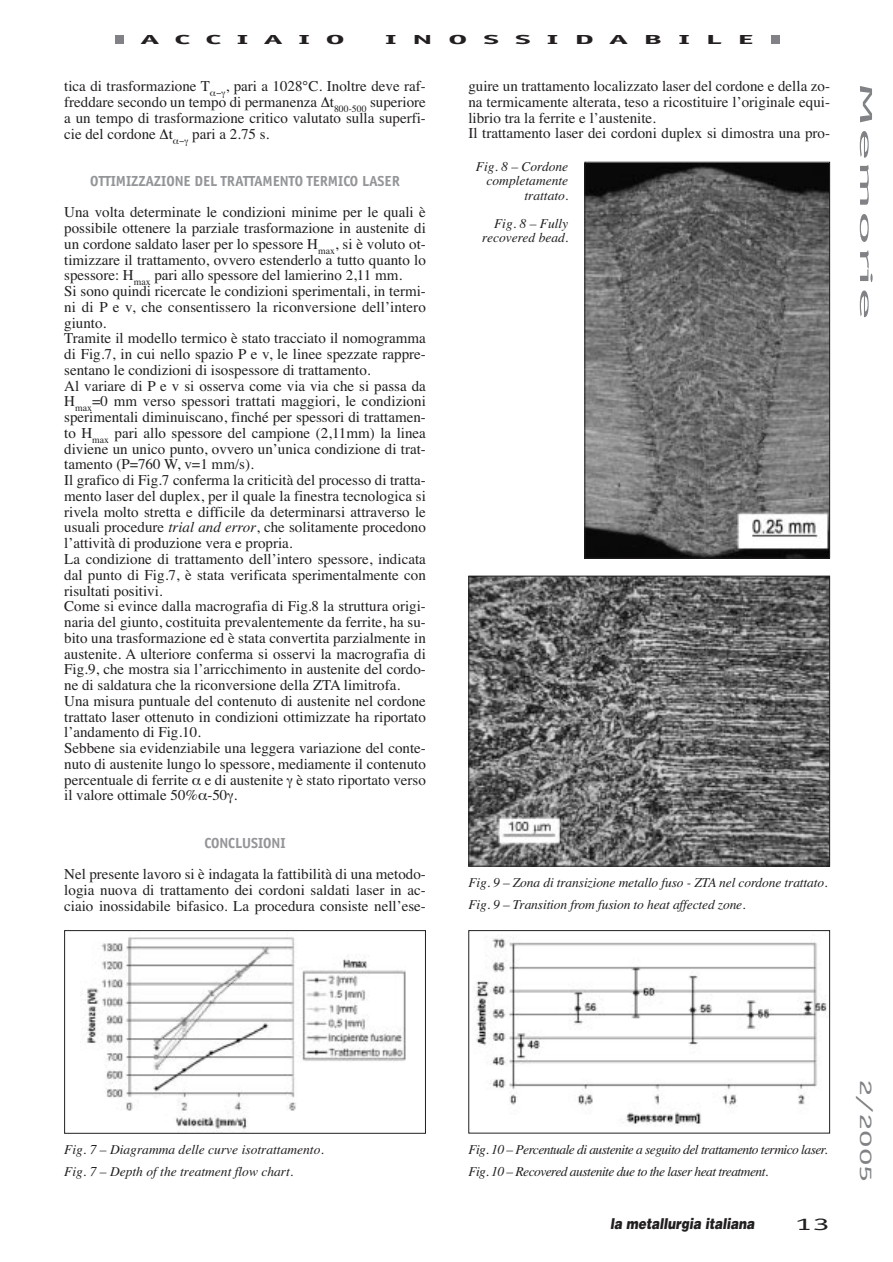
<style>
.page{position:relative;width:893px;height:1262px;background:#fff}
.page>*{position:absolute;margin:0;border:0;box-sizing:border-box;transform-origin:0 0}
.t1{font:18px "Officina Sans";color:#808285;scale:4 1}
.t2{font:18px "Officina Sans";color:#808285;scale:2 1}
.t3{font:18px "Officina Sans";color:#231f20;scale:2 1}
.t4{font:15px/15.8px "Times";color:#231f20;text-align:justify}
.t5{font:700 15px "Officina Sans";color:#939598}
.t6{font:italic 900 15px "Helvetica";color:#231f20;scale:.8 1}
.t7{font:italic 13.5px/14.2px "Times";letter-spacing:-.01em;color:#231f20}
.t8{font:italic 13.5px/21.8px "Times";letter-spacing:-.04em;color:#231f20}
.t9{font:700 13.5px "Officina Sans";letter-spacing:.47em;color:#231f20;scale:2.5 1}
.s1{font-style:italic}
</style>
<div class="page">
<div style="left:770px;top:36px;width:9px;height:8px;background:#808285"></div>
<div style="left:115px;top:36px;width:8px;height:8px;background:#808285"></div>
<img style="left:85px;top:937px;width:321px;height:192px">
<div style="left:64px;top:930px;width:362px;height:203px;border:1px solid #231f20"></div>
<img style="left:586px;top:164px;width:242px;height:392px">
<div style="left:584px;top:162px;width:246px;height:396px;border:1px solid #231f20"></div>
<img style="left:470px;top:578px;width:358px;height:286px">
<div style="left:468px;top:576px;width:362px;height:290px;border:1px solid #231f20"></div>
<img style="left:474px;top:938px;width:353px;height:187px">
<div style="left:468px;top:930px;width:362px;height:203px;border:1px solid #231f20"></div>
<p class="t9" style="left:141px;top:34px;width:83px">ACCIAIO</p>
<p class="t9" style="left:385px;top:34px;width:149px">INOSSIDABILE</p>
<p class="t4" style="left:64px;top:80px;width:363px">tica di trasformazione T − , pari a 1028°C. Inoltre deve raf&shy;freddare secondo un tempo di permanenza ∆t<sub>800-500</sub> superiore a un tempo di trasformazione critico valutato sulla superfi&shy;cie del cordone ∆t − pari a 2.75 s.</p>
<p class="t5" style="left:90px;top:175px;width:311px">OTTIMIZZAZIONE DEL TRATTAMENTO TERMICO LASER</p>
<p class="t4" style="left:64px;top:206px;width:363px;text-align:left">Una volta determinate le condizioni minime per le quali è possibile ottenere la parziale trasformazione in austenite di un cordone saldato laser per lo spessore H<sub>max</sub>, si è voluto ot&shy;timizzare il trattamento, ovvero estenderlo a tutto quanto lo spessore: H<sub>max</sub> pari allo spessore del lamierino 2,11 mm.<br>Si sono quindi ricercate le condizioni sperimentali, in termi&shy;ni di P e v, che consentissero la riconversione dell’intero giunto.<br>Tramite il modello termico è stato tracciato il nomogramma di Fig.7, in cui nello spazio P e v, le linee spezzate rappre&shy;sentano le condizioni di isospessore di trattamento.<br>Al variare di P e v si osserva come via via che si passa da H<sub>max</sub>=0 mm verso spessori trattati maggiori, le condizioni sperimentali diminuiscano, finché per spessori di trattamen&shy;to H<sub>max</sub> pari allo spessore del campione (2,11mm) la linea diviene un unico punto, ovvero un’unica condizione di trat&shy;tamento (P=760 W, v=1 mm/s).<br>Il grafico di Fig.7 conferma la criticità del processo di tratta&shy;mento laser del duplex, per il quale la finestra tecnologica si rivela molto stretta e difficile da determinarsi attraverso le usuali procedure <span class="s1">trial and error</span>, che solitamente procedono l’attività di produzione vera e propria.<br>La condizione di trattamento dell’intero spessore, indicata dal punto di Fig.7, è stata verificata sperimentalmente con risultati positivi.<br>Come si evince dalla macrografia di Fig.8 la struttura origi&shy;naria del giunto, costituita prevalentemente da ferrite, ha su&shy;bito una trasformazione ed è stata convertita parzialmente in austenite. A ulteriore conferma si osservi la macrografia di Fig.9, che mostra sia l’arricchimento in austenite del cordo&shy;ne di saldatura che la riconversione della ZTA limitrofa.<br>Una misura puntuale del contenuto di austenite nel cordone trattato laser ottenuto in condizioni ottimizzate ha riportato l’andamento di Fig.10.<br>Sebbene sia evidenziabile una leggera variazione del conte&shy;nuto di austenite lungo lo spessore, mediamente il contenuto percentuale di ferrite e di austenite è stato riportato verso il valore ottimale 50% -50 .</p>
<p class="t5" style="left:204px;top:836px;width:83px">CONCLUSIONI</p>
<p class="t4" style="left:64px;top:867px;width:363px">Nel presente lavoro si è indagata la fattibilità di una metodo&shy;logia nuova di trattamento dei cordoni saldati laser in ac&shy;ciaio inossidabile bifasico. La procedura consiste nell’ese-</p>
<p class="t4" style="left:468px;top:80px;width:363px;text-align:left">guire un trattamento localizzato laser del cordone e della zo&shy;na termicamente alterata, teso a ricostituire l’originale equi&shy;librio tra la ferrite e l’austenite.<br>Il trattamento laser dei cordoni duplex si dimostra una pro-</p>
<p class="t7" style="left:475px;top:161px;width:94px;text-align:right">Fig. 8 – Cordone completamente trattato.</p>
<p class="t7" style="left:482px;top:218px;width:87px;text-align:right">Fig. 8 – Fully recovered bead.</p>
<p class="t7" style="left:468px;top:873px;width:360px;line-height:21.8px">Fig. 9 – Zona di transizione metallo fuso - ZTA nel cordone trattato.<br>Fig. 9 – Transition from fusion to heat affected zone.</p>
<p class="t1" style="left:873px;top:81px;width:61px;rotate:90deg">Memorie</p>
<p class="t7" style="left:64px;top:1140px;width:261px;line-height:21.8px">Fig. 7 – Diagramma delle curve isotrattamento.<br>Fig. 7 – Depth of the treatment flow chart.</p>
<p class="t8" style="left:468px;top:1140px;width:360px">Fig. 10 – Percentuale di austenite a seguito del trattamento termico laser.<br>Fig. 10 – Recovered austenite due to the laser heat treatment.</p>
<p class="t6" style="left:610px;top:1217px;width:182px">la metallurgia italiana</p>
<p class="t3" style="left:795px;top:1217px;width:19px">13</p>
<p class="t2" style="left:873px;top:1079px;width:53px;rotate:90deg">2/2005</p>
</div>
